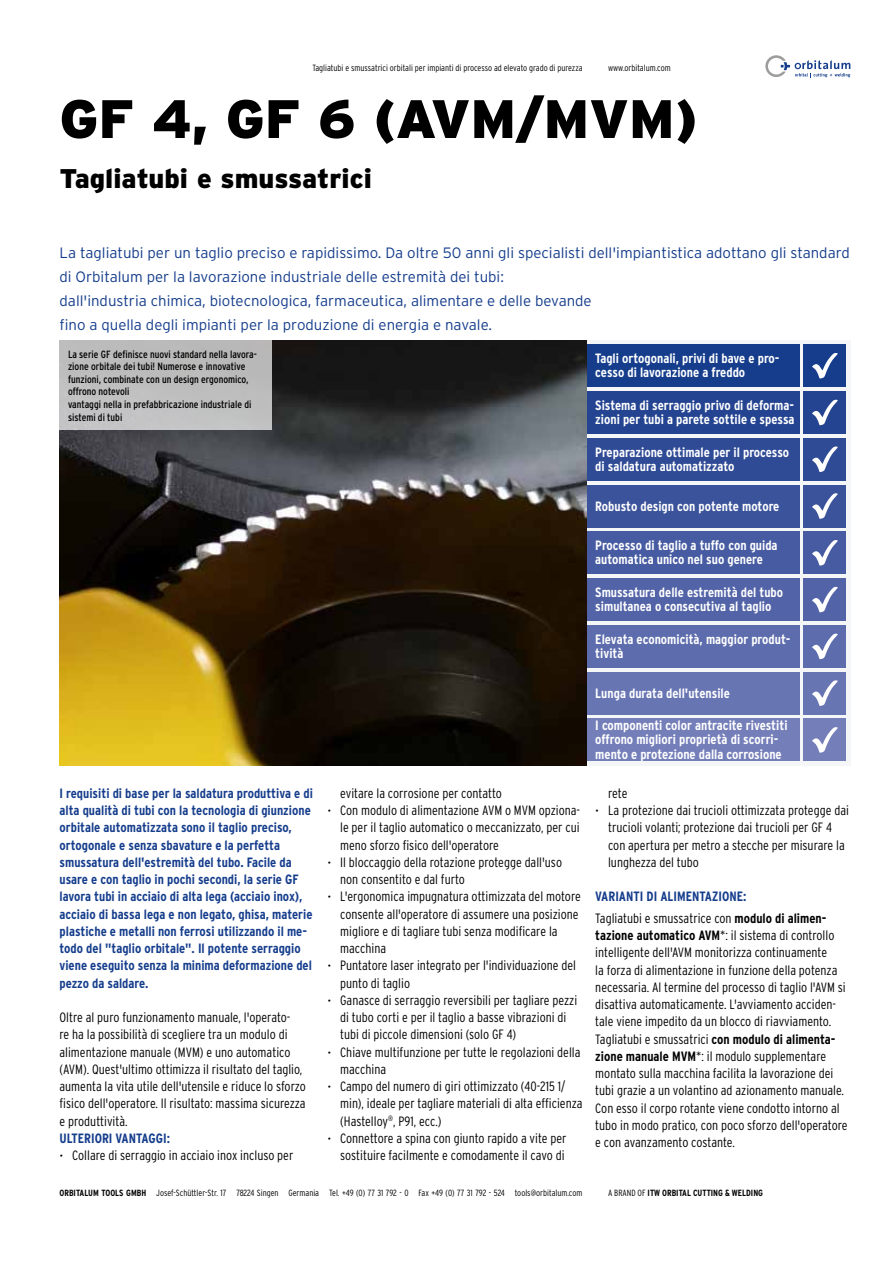
<style>
.page{position:relative;width:893px;height:1263px;background:#fff}
.page>*{position:absolute;margin:0;border:0;box-sizing:border-box;transform-origin:0 0}
.t1{font:900 54px "Interstate";color:#000}
.t2{font:900 27px "Interstate";color:#000}
.t3{font:300 15px/24px "Interstate";color:#153d8c}
.t4{font:300 condensed 13.5px/17.2px "Interstate";color:#000}
.t5{font:700 condensed 13.5px/14.2px "Interstate";color:#fff}
.t6{font:700 condensed 13.5px/17.2px "Interstate";color:#153d8c}
.t7{font:condensed 10.5px/12.6px "Interstate";color:#000}
.t8{font:300 condensed 9px "Interstate";color:#000}
.t9{font:700 condensed 9px "Interstate";color:#000}
.s1{font-size:12px}
.s2{font-weight:700}
.s3{font-weight:700;color:#153d8c}
.s4{font-weight:300}
</style>
<div class="page">
<svg style="left:765px;top:55px;width:85px;height:22px"></svg>
<div style="left:60px;top:340px;width:790px;height:425px;background:#f5f6f8"></div>
<img style="left:60px;top:340px;width:527px;height:425px">
<div style="left:60px;top:340px;width:212px;height:89px;background:#bdbdbd"></div>
<div style="left:587px;top:344px;width:212px;height:43px;background:#153d8c"></div>
<div style="left:587px;top:391px;width:212px;height:43px;background:#244491"></div>
<div style="left:587px;top:438px;width:212px;height:42px;background:#304b96"></div>
<div style="left:587px;top:485px;width:212px;height:42px;background:#3b539b"></div>
<div style="left:587px;top:531px;width:212px;height:43px;background:#465ba1"></div>
<div style="left:587px;top:578px;width:212px;height:43px;background:#5263a7"></div>
<div style="left:587px;top:625px;width:212px;height:43px;background:#5d6cad"></div>
<div style="left:587px;top:672px;width:212px;height:42px;background:#6875b3"></div>
<div style="left:804px;top:344px;width:42px;height:43px;background:#153d8c"></div>
<svg style="left:812px;top:353px;width:26px;height:26px"></svg>
<div style="left:804px;top:391px;width:42px;height:43px;background:#244491"></div>
<svg style="left:812px;top:399px;width:26px;height:26px"></svg>
<div style="left:804px;top:438px;width:42px;height:42px;background:#304b96"></div>
<svg style="left:812px;top:446px;width:26px;height:26px"></svg>
<div style="left:804px;top:485px;width:42px;height:42px;background:#3b539b"></div>
<svg style="left:812px;top:493px;width:26px;height:26px"></svg>
<div style="left:804px;top:531px;width:42px;height:43px;background:#465ba1"></div>
<svg style="left:812px;top:540px;width:26px;height:26px"></svg>
<div style="left:804px;top:578px;width:42px;height:43px;background:#5263a7"></div>
<svg style="left:812px;top:586px;width:26px;height:27px"></svg>
<div style="left:804px;top:625px;width:42px;height:43px;background:#5d6cad"></div>
<svg style="left:812px;top:633px;width:26px;height:26px"></svg>
<div style="left:804px;top:672px;width:42px;height:42px;background:#6875b3"></div>
<svg style="left:812px;top:680px;width:26px;height:26px"></svg>
<div style="left:587px;top:719px;width:212px;height:42px;background:#747eb9"></div>
<div style="left:804px;top:719px;width:42px;height:42px;background:#747eb9"></div>
<svg style="left:812px;top:727px;width:26px;height:26px"></svg>
<p class="t8" style="left:312px;top:63px;width:272px">Tagliatubi e smussatrici orbitali per impianti di processo ad elevato grado di purezza</p>
<p class="t8" style="left:608px;top:63px;width:64px">www.orbitalum.com</p>
<h1 class="t1" style="left:60px;top:88px;width:640px">GF 4, GF 6 (AVM/MVM)</h1>
<h2 class="t2" style="left:60px;top:163px;width:314px">Tagliatubi e smussatrici</h2>
<p class="t3" style="left:60px;top:241px;width:792px">La tagliatubi per un taglio preciso e rapidissimo. Da oltre 50 anni gli specialisti dell'impiantistica adottano gli standard di Orbitalum per la lavorazione industriale delle estremità dei tubi:<br>dall'industria chimica, biotecnologica, farmaceutica, alimentare e delle bevande<br>fino a quella degli impianti per la produzione di energia e navale.</p>
<p class="t7" style="left:68px;top:348px;width:190px">La serie GF definisce nuovi standard nella lavora&shy;zione orbitale dei tubi! Numerose e innovative funzioni, combinate con un design ergonomico, offrono notevoli<br>vantaggi nella in prefabbricazione industriale di sistemi di tubi</p>
<p class="t5" style="left:595px;top:351px;width:186px">Tagli ortogonali, privi di bave e pro&shy;cesso di lavorazione a freddo</p>
<p class="t5" style="left:595px;top:398px;width:201px">Sistema di serraggio privo di deforma&shy;zioni per tubi a parete sottile e spessa</p>
<p class="t5" style="left:595px;top:445px;width:195px">Preparazione ottimale per il processo di saldatura automatizzato</p>
<p class="t5" style="left:595px;top:499px;width:186px">Robusto design con potente motore</p>
<p class="t5" style="left:595px;top:538px;width:184px">Processo di taglio a tuffo con guida automatica unico nel suo genere</p>
<p class="t5" style="left:595px;top:585px;width:189px">Smussatura delle estremità del tubo simultanea o consecutiva al taglio</p>
<p class="t5" style="left:595px;top:632px;width:197px">Elevata economicità, maggior produt&shy;tività</p>
<p class="t5" style="left:595px;top:686px;width:136px">Lunga durata dell'utensile</p>
<p class="t5" style="left:595px;top:718px;width:194px">I componenti color antracite rivestiti offrono migliori proprietà di scorri&shy;mento e protezione dalla corrosione</p>
<p class="t6" style="left:60px;top:784px;width:255px">I requisiti di base per la saldatura produttiva e di alta qualità di tubi con la tecnologia di giunzione orbitale automatizzata sono il taglio preciso, ortogonale e senza sbavature e la perfetta smussatura dell'estremità del tubo. Facile da usare e con taglio in pochi secondi, la serie GF lavora tubi in acciaio di alta lega (acciaio inox), acciaio di bassa lega e non legato, ghisa, materie plastiche e metalli non ferrosi utilizzando il me&shy;todo del "taglio orbitale". Il potente serraggio viene eseguito senza la minima deformazione del pezzo da saldare.</p>
<p class="t4" style="left:60px;top:1009px;width:248px">Oltre al puro funzionamento manuale, l'operato-<br>re ha la possibilità di scegliere tra un modulo di alimentazione manuale (MVM) e uno automatico (AVM). Quest'ultimo ottimizza il risultato del taglio, aumenta la vita utile dell'utensile e riduce lo sforzo fisico dell'operatore. Il risultato: massima sicurezza e produttività.</p>
<p class="t6" style="left:60px;top:1129px;width:112px">ULTERIORI VANTAGGI:</p>
<p class="t4" style="left:60px;top:1146px;width:235px"><span class="s1">•</span> Collare di serraggio in acciaio inox incluso per</p>
<p class="t4" style="left:340px;top:784px;width:163px">evitare la corrosione per contatto</p>
<p class="t4" style="left:340px;top:802px;width:242px;text-align:justify;text-indent:-13px"><span class="s1">•</span> Con modulo di alimentazione AVM o MVM opziona&shy;le per il taglio automatico o meccanizzato, per cui meno sforzo fisico dell'operatore</p>
<p class="t4" style="left:340px;top:853px;width:223px;text-indent:-13px"><span class="s1">•</span> Il bloccaggio della rotazione protegge dall'uso non consentito e dal furto</p>
<p class="t4" style="left:340px;top:888px;width:242px;text-indent:-13px"><span class="s1">•</span> L'ergonomica impugnatura ottimizzata del motore consente all'operatore di assumere una posizione migliore e di tagliare tubi senza modificare la macchina</p>
<p class="t4" style="left:340px;top:957px;width:237px;text-indent:-13px"><span class="s1">•</span> Puntatore laser integrato per l'individuazione del punto di taglio</p>
<p class="t4" style="left:340px;top:991px;width:239px;text-indent:-13px"><span class="s1">•</span> Ganasce di serraggio reversibili per tagliare pezzi di tubo corti e per il taglio a basse vibrazioni di tubi di piccole dimensioni (solo GF 4)</p>
<p class="t4" style="left:340px;top:1043px;width:242px;text-indent:-13px"><span class="s1">•</span> Chiave multifunzione per tutte le regolazioni della macchina</p>
<p class="t4" style="left:340px;top:1078px;width:244px;text-indent:-13px"><span class="s1">•</span> Campo del numero di giri ottimizzato (40-215 1/ min), ideale per tagliare materiali di alta efficienza (Hastelloy<sup>®</sup>, P91, ecc.)</p>
<p class="t4" style="left:327px;top:1129px;width:241px;text-align:right"><span class="s1">•</span> Connettore a spina con giunto rapido a vite per sostituire facilmente e comodamente il cavo di</p>
<p class="t8" style="left:60px;top:1188px;width:524px"><span class="s2">ORBITALUM TOOLS GMBH</span> Josef-Schüttler-Str. 17 78224 Singen Germania Tel. +49 (0) 77 31 792 - 0 Fax +49 (0) 77 31 792 - 524 tools@orbitalum.com</p>
<p class="t4" style="left:608px;top:784px;width:21px">rete</p>
<p class="t4" style="left:608px;top:802px;width:242px;text-indent:-13px"><span class="s1">•</span> La protezione dai trucioli ottimizzata protegge dai trucioli volanti; protezione dai trucioli per GF 4 con apertura per metro a stecche per misurare la lunghezza del tubo</p>
<p class="t4" style="left:595px;top:886px;width:233px;line-height:21.5px"><span class="s3">VARIANTI DI ALIMENTAZIONE:<br></span>Tagliatubi e smussatrice con <span class="s2">modulo di alimen-</span></p>
<p class="t4" style="left:595px;top:927px;width:254px"><span class="s2">tazione automatico AVM</span>*: il sistema di controllo intelligente dell'AVM monitorizza continuamente<br>la forza di alimentazione in funzione della potenza necessaria. Al termine del processo di taglio l'AVM si disattiva automaticamente. L'avviamento acciden&shy;tale viene impedito da un blocco di riavviamento.<br>Tagliatubi e smussatrici <span class="s2">con modulo di alimenta&shy;zione manuale MVM</span>*: il modulo supplementare montato sulla macchina facilita la lavorazione dei tubi grazie a un volantino ad azionamento manuale.<br>Con esso il corpo rotante viene condotto intorno al tubo in modo pratico, con poco sforzo dell'operatore e con avanzamento costante.</p>
<p class="t9" style="left:608px;top:1188px;width:156px"><span class="s4">A BRAND OF</span> ITW ORBITAL CUTTING &amp; WELDING</p>
</div>
